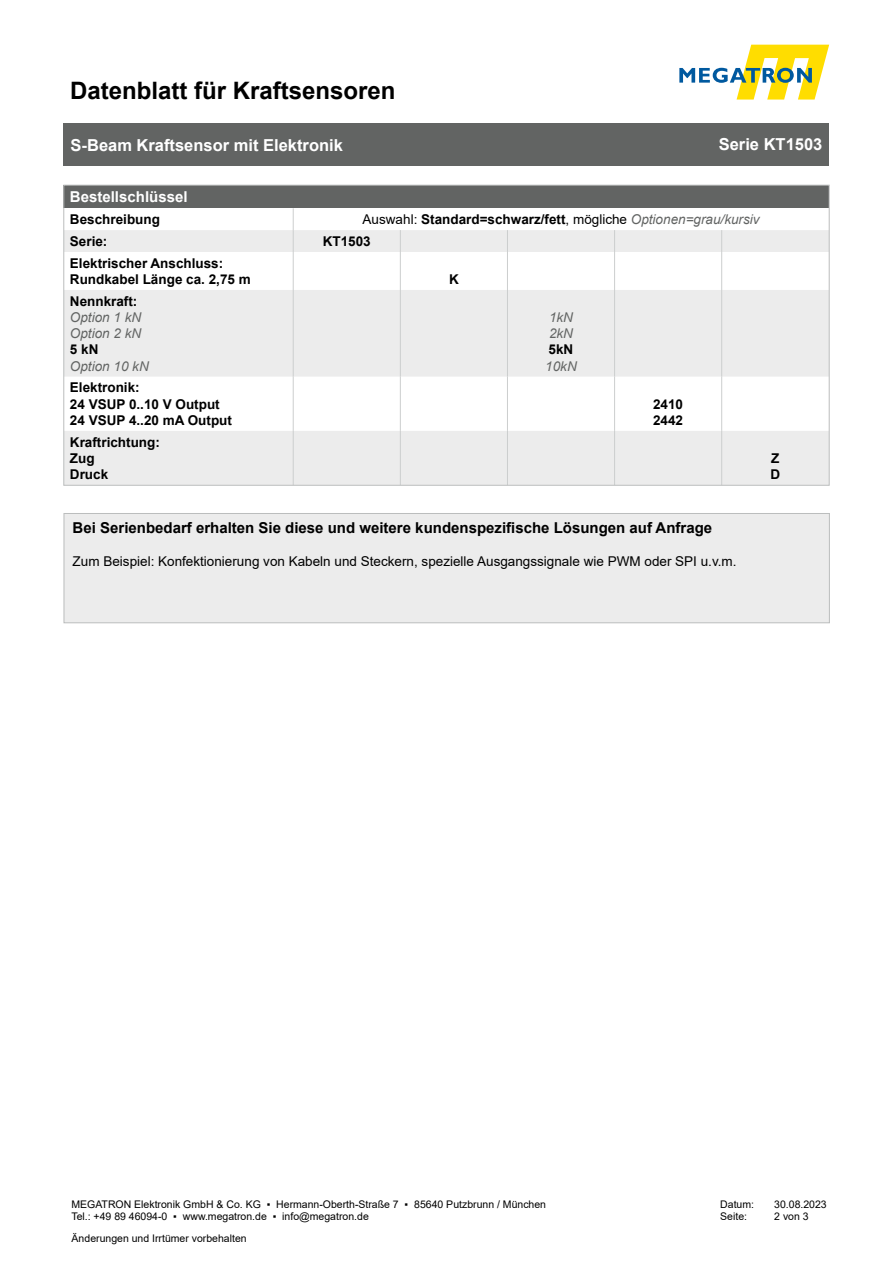
<style>
.page{position:relative;width:893px;height:1263px;background:#fff}
.page>*{position:absolute;margin:0;border:0;box-sizing:border-box;transform-origin:0 0}
.t1{font:700 24px "Arial";color:#000}
.t2{font:700 16.5px "Arial";color:#fff}
.t3{font:700 15px "Arial";color:#000}
.t4{font:700 15px "Arial";color:#fff}
.t5{font:700 13.5px "Arial";color:#000}
.t6{font:13.5px "Arial";color:#000}
.t7{font:italic 13.5px "Arial";color:#626463}
.t8{font:10.5px/12.6px "Arial";color:#000}
.s1{font-weight:400}
.s2{font-weight:400;font-style:italic;color:#626463}
</style>
<div class="page">
<svg style="left:679px;top:45px;width:150px;height:55px"></svg>
<div style="left:64px;top:123px;width:765px;height:43px;background:#626463"></div>
<div style="left:64px;top:185px;width:765px;height:23px;background:#626463"></div>
<svg style="left:66px;top:230px;width:761px;height:253px;fill:#ececec"></svg>
<svg style="left:293px;top:208px;width:1px;height:44px"></svg>
<svg style="left:400px;top:230px;width:1px;height:22px"></svg>
<svg style="left:507px;top:230px;width:1px;height:22px"></svg>
<svg style="left:614px;top:230px;width:1px;height:22px"></svg>
<svg style="left:721px;top:230px;width:1px;height:22px"></svg>
<hr style="left:293px;top:252px;width:1px;height:38px;background:#cccece">
<hr style="left:400px;top:252px;width:1px;height:38px;background:#cccece">
<hr style="left:507px;top:252px;width:1px;height:38px;background:#cccece">
<hr style="left:614px;top:252px;width:1px;height:38px;background:#cccece">
<hr style="left:721px;top:252px;width:1px;height:38px;background:#cccece">
<hr style="left:293px;top:290px;width:1px;height:87px;background:#cccece">
<hr style="left:400px;top:290px;width:1px;height:87px;background:#cccece">
<hr style="left:507px;top:290px;width:1px;height:87px;background:#cccece">
<hr style="left:614px;top:290px;width:1px;height:87px;background:#cccece">
<hr style="left:721px;top:290px;width:1px;height:87px;background:#cccece">
<hr style="left:293px;top:377px;width:1px;height:54px;background:#cccece">
<hr style="left:400px;top:377px;width:1px;height:54px;background:#cccece">
<hr style="left:507px;top:377px;width:1px;height:54px;background:#cccece">
<hr style="left:614px;top:377px;width:1px;height:54px;background:#cccece">
<hr style="left:721px;top:377px;width:1px;height:54px;background:#cccece">
<hr style="left:293px;top:431px;width:1px;height:54px;background:#cccece">
<hr style="left:400px;top:431px;width:1px;height:54px;background:#cccece">
<hr style="left:507px;top:431px;width:1px;height:54px;background:#cccece">
<hr style="left:614px;top:431px;width:1px;height:54px;background:#cccece">
<hr style="left:721px;top:431px;width:1px;height:54px;background:#cccece">
<div style="left:64px;top:513px;width:766px;height:110px;background:#ececec"></div>
<h1 class="t1" style="left:70px;top:73px;width:327px">Datenblatt für Kraftsensoren</h1>
<p class="t2" style="left:71px;top:133px;width:274px">S-Beam Kraftsensor mit Elektronik</p>
<p class="t2" style="left:719px;top:133px;width:105px">Serie KT1503</p>
<p class="t4" style="left:70px;top:186px;width:119px">Bestellschlüssel</p>
<p class="t5" style="left:70px;top:210px;width:92px">Beschreibung</p>
<p class="t5" style="left:363px;top:210px;width:398px"><span class="s1">Auswahl:</span> Standard=schwarz/fett<span class="s1">, mögliche</span> <span class="s2">Optionen=grau/kursiv</span></p>
<p class="t5" style="left:70px;top:232px;width:39px">Serie:</p>
<p class="t5" style="left:323px;top:232px;width:50px">KT1503</p>
<p class="t5" style="left:70px;top:253px;width:155px">Elektrischer Anschluss:</p>
<p class="t5" style="left:70px;top:270px;width:182px">Rundkabel Länge ca. 2,75 m</p>
<p class="t5" style="left:449px;top:270px;width:11px">K</p>
<p class="t5" style="left:70px;top:292px;width:69px">Nennkraft:</p>
<p class="t7" style="left:70px;top:308px;width:73px">Option 1 kN</p>
<p class="t7" style="left:70px;top:325px;width:73px">Option 2 kN</p>
<p class="t5" style="left:70px;top:340px;width:30px">5 kN</p>
<p class="t7" style="left:70px;top:357px;width:80px">Option 10 kN</p>
<p class="t7" style="left:549px;top:308px;width:26px">1kN</p>
<p class="t7" style="left:549px;top:325px;width:26px">2kN</p>
<p class="t5" style="left:549px;top:340px;width:26px">5kN</p>
<p class="t7" style="left:545px;top:357px;width:33px">10kN</p>
<p class="t5" style="left:70px;top:378px;width:71px">Elektronik:</p>
<p class="t5" style="left:70px;top:394px;width:151px">24 VSUP 0..10 V Output</p>
<p class="t5" style="left:70px;top:411px;width:164px">24 VSUP 4..20 mA Output</p>
<p class="t5" style="left:70px;top:432px;width:91px">Kraftrichtung:</p>
<p class="t5" style="left:70px;top:449px;width:26px">Zug</p>
<p class="t5" style="left:70px;top:465px;width:40px">Druck</p>
<p class="t5" style="left:653px;top:394px;width:32px">2410</p>
<p class="t5" style="left:653px;top:411px;width:32px">2442</p>
<p class="t3" style="left:73px;top:517px;width:641px">Bei Serienbedarf erhalten Sie diese und weitere kundenspezifische Lösungen auf Anfrage</p>
<p class="t6" style="left:73px;top:551px;width:665px">Zum Beispiel: Konfektionierung von Kabeln und Steckern, spezielle Ausgangssignale wie PWM oder SPI u.v.m.</p>
<p class="t5" style="left:771px;top:449px;width:10px">Z</p>
<p class="t5" style="left:770px;top:465px;width:11px">D</p>
<p class="t8" style="left:71px;top:1198px;width:476px">MEGATRON Elektronik GmbH &amp; Co. KG ▪ Hermann-Oberth-Straße 7 ▪ 85640 Putzbrunn / München<br>Tel.: +49 89 46094-0 ▪ www.megatron.de ▪ info@megatron.de</p>
<p class="t8" style="left:720px;top:1198px;width:35px">Datum:</p>
<p class="t8" style="left:774px;top:1198px;width:54px">30.08.2023</p>
<p class="t8" style="left:720px;top:1210px;width:28px">Seite:</p>
<p class="t8" style="left:774px;top:1210px;width:36px">2 von 3</p>
<p class="t8" style="left:72px;top:1232px;width:177px">Änderungen und Irrtümer vorbehalten</p>
</div>
